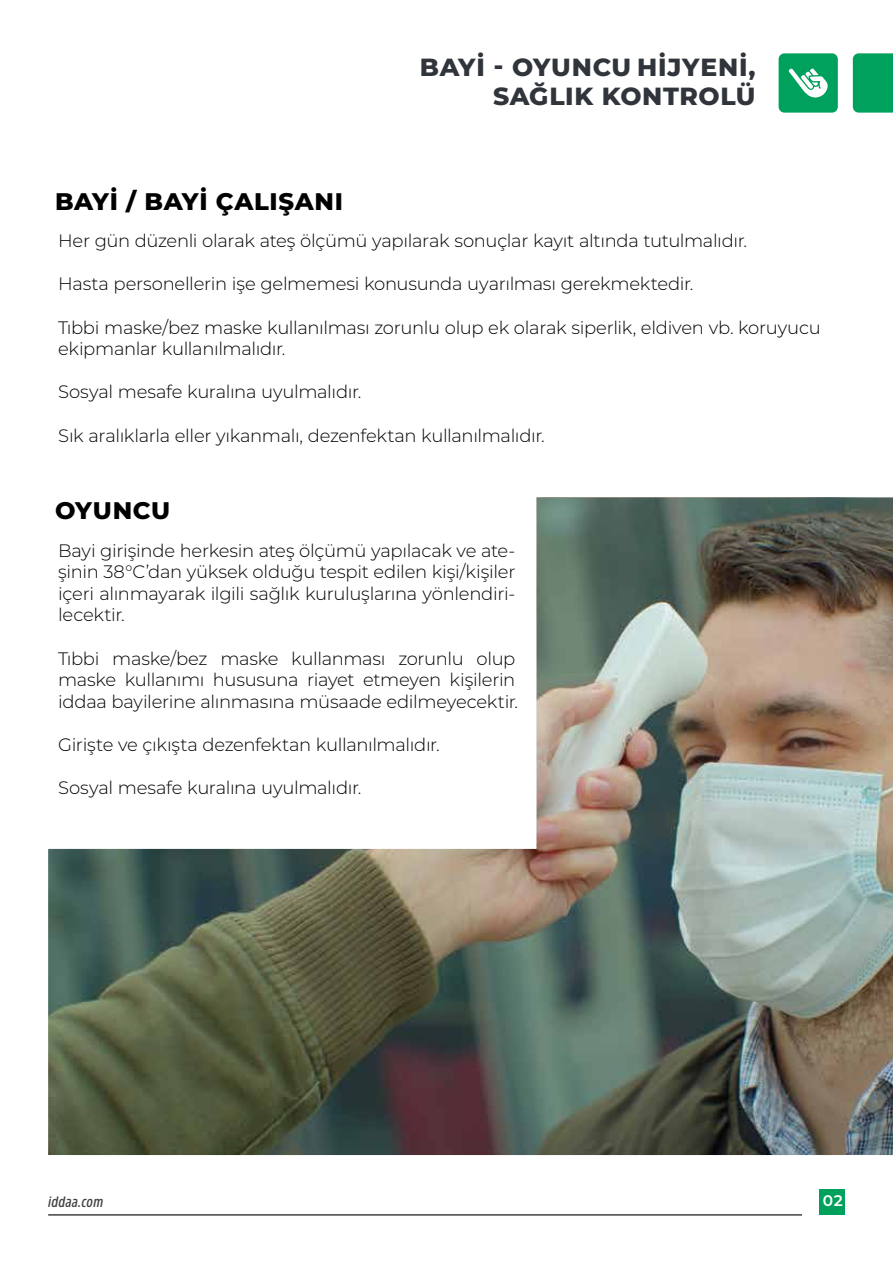
<style>
.page{position:relative;width:893px;height:1263px;background:#fff}
.page>*{position:absolute;margin:0;border:0;box-sizing:border-box;transform-origin:0 0}
.t1{font:800 24.75px/29.7px "Montserrat";letter-spacing:.03em;color:#30353b;text-align:right}
.t2{font:800 24px "Montserrat";letter-spacing:.03em;color:#000}
.t3{font:300 18px/21.6px "Montserrat";letter-spacing:-.02em;color:#000}
.t4{font:600 15.3px "Montserrat";color:#fff}
.t5{font:italic 600 15px "Amsi Pro Cond";letter-spacing:.03em;color:#414042}
</style>
<div class="page">
<hr style="left:48px;top:1214px;width:754px;height:1px;background:#414042">
<div style="left:819px;top:1189px;width:26px;height:26px;background:#00a15d"></div>
<img style="left:48px;top:497px;width:845px;height:658px">
<div style="left:779px;top:53px;width:59px;height:60px;background:#00a15d;border-radius:6px"></div>
<div style="left:853px;top:53px;width:40px;height:60px;background:#00a15d"></div>
<svg style="left:789px;top:68px;width:39px;height:30px"></svg>
<h1 class="t1" style="left:420px;top:51px;width:337px">BAYİ - OYUNCU HİJYENİ,<br>SAĞLIK KONTROLÜ</h1>
<h2 class="t2" style="left:55px;top:184px;width:289px">BAYİ / BAYİ ÇALIŞANI</h2>
<p class="t3" style="left:58px;top:229px;width:690px">Her gün düzenli olarak ateş ölçümü yapılarak sonuçlar kayıt altında tutulmalıdır.</p>
<p class="t3" style="left:58px;top:273px;width:637px">Hasta personellerin işe gelmemesi konusunda uyarılması gerekmektedir.</p>
<p class="t3" style="left:58px;top:316px;width:764px">Tıbbi maske/bez maske kullanılması zorunlu olup ek olarak siperlik, eldiven vb. koruyucu ekipmanlar kullanılmalıdır.</p>
<p class="t3" style="left:58px;top:381px;width:305px">Sosyal mesafe kuralına uyulmalıdır.</p>
<p class="t3" style="left:58px;top:424px;width:488px">Sık aralıklarla eller yıkanmalı, dezenfektan kullanılmalıdır.</p>
<h2 class="t2" style="left:55px;top:493px;width:117px">OYUNCU</h2>
<p class="t3" style="left:58px;top:539px;width:459px;text-align:justify">Bayi girişinde herkesin ateş ölçümü yapılacak ve ate&shy;şinin 38°C’dan yüksek olduğu tespit edilen kişi/kişiler içeri alınmayarak ilgili sağlık kuruluşlarına yönlendiri&shy;lecektir.</p>
<p class="t3" style="left:58px;top:647px;width:462px">Tıbbi maske/bez maske kullanması zorunlu olup maske kullanımı hususuna riayet etmeyen kişilerin iddaa bayilerine alınmasına müsaade edilmeyecektir.</p>
<p class="t3" style="left:58px;top:733px;width:383px">Girişte ve çıkışta dezenfektan kullanılmalıdır.</p>
<p class="t3" style="left:58px;top:776px;width:305px">Sosyal mesafe kuralına uyulmalıdır.</p>
<p class="t5" style="left:48px;top:1191px;width:56px">iddaa.com</p>
<p class="t4" style="left:823px;top:1190px;width:21px">02</p>
</div>
